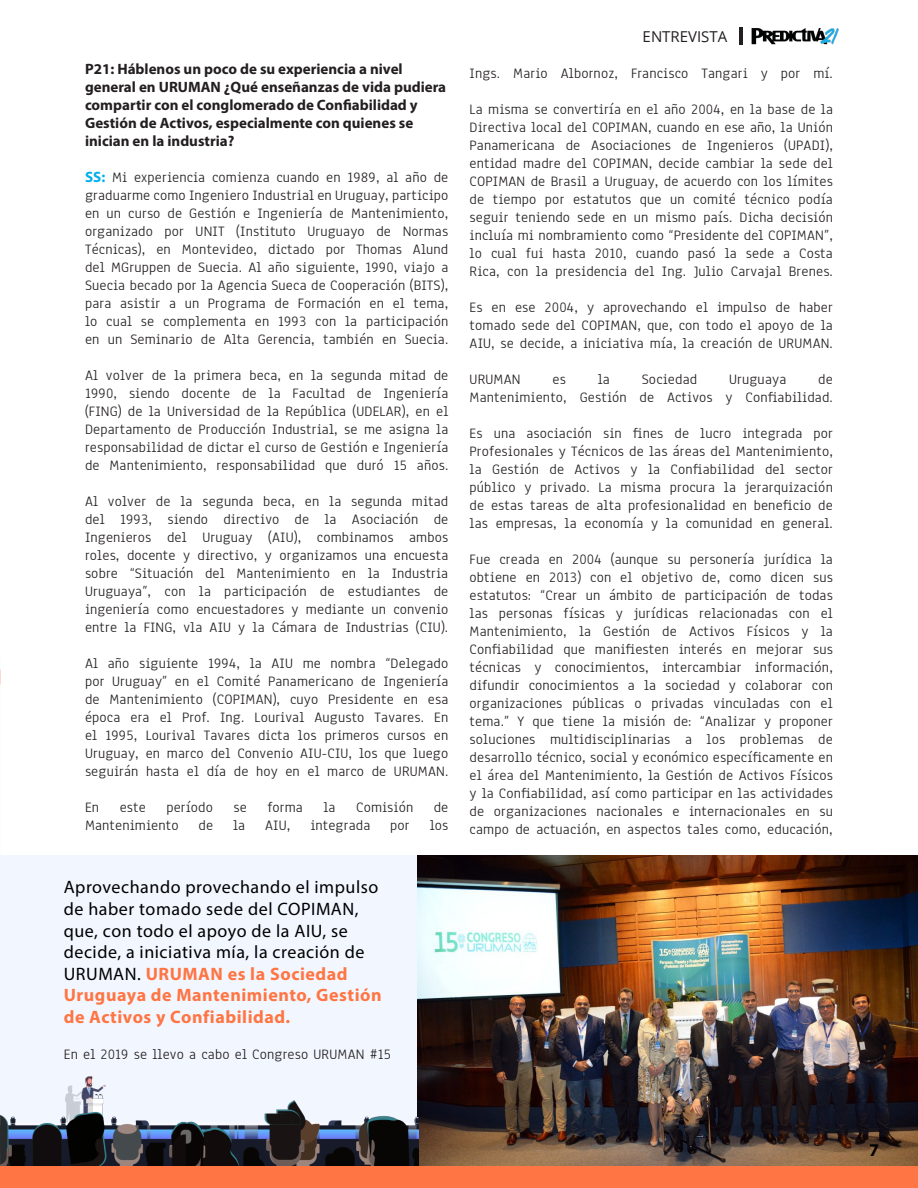
<style>
.page{position:relative;width:918px;height:1188px;background:#fff}
.page>*{position:absolute;margin:0;border:0;box-sizing:border-box;transform-origin:0 0}
.t1{font:18px/21.6px "Myriad Pro";letter-spacing:.03em;color:#000}
.t2{font:700 18px "Myriad Pro";color:#000}
.t3{font:15px/18px "Anaheim";letter-spacing:.01em;color:#231f20;text-align:justify}
.t4{font:700 15px/18px "Myriad Pro";color:#231f20}
.t5{font:15px "Open Sans";color:#231f20}
.s1{font-family:"Myriad Pro";font-weight:700;color:#00aeef}
.s2{font-weight:700;color:#ff7543}
</style>
<div class="page">
<img style="left:417px;top:856px;width:501px;height:310px">
<div style="left:0;top:856px;width:417px;height:313px;background:#f2f7ff"></div>
<img style="left:0;top:1077px;width:418px;height:89px">
<div style="left:0;top:1166px;width:918px;height:22px;background:#ff7543"></div>
<hr style="left:739px;top:27px;width:4px;height:17px;background:#231f20">
<img style="left:751px;top:28px;width:88px;height:17px">
<p class="t4" style="left:85px;top:60px;width:363px">P21: Háblenos un poco de su experiencia a nivel general en URUMAN ¿Qué enseñanzas de vida pudiera compartir con el conglomerado de Confiabilidad y Gestión de Activos, especialmente con quienes se inician en la industria?</p>
<p class="t3" style="left:85px;top:169px;width:365px"><span class="s1">SS:</span> Mi experiencia comienza cuando en 1989, al año de graduarme como Ingeniero Industrial en Uruguay, participo en un curso de Gestión e Ingeniería de Mantenimiento, organizado por UNIT (Instituto Uruguayo de Normas Técnicas), en Montevideo, dictado por Thomas Alund del MGruppen de Suecia. Al año siguiente, 1990, viajo a Suecia becado por la Agencia Sueca de Cooperación (BITS), para asistir a un Programa de Formación en el tema, lo cual se complementa en 1993 con la participación en un Seminario de Alta Gerencia, también en Suecia.</p>
<p class="t3" style="left:85px;top:367px;width:365px">Al volver de la primera beca, en la segunda mitad de 1990, siendo docente de la Facultad de Ingeniería (FING) de la Universidad de la República (UDELAR), en el Departamento de Producción Industrial, se me asigna la responsabilidad de dictar el curso de Gestión e Ingeniería de Mantenimiento, responsabilidad que duró 15 años.</p>
<p class="t3" style="left:85px;top:493px;width:365px">Al volver de la segunda beca, en la segunda mitad del 1993, siendo directivo de la Asociación de Ingenieros del Uruguay (AIU), combinamos ambos roles, docente y directivo, y organizamos una encuesta sobre “Situación del Mantenimiento en la Industria Uruguaya”, con la participación de estudiantes de ingeniería como encuestadores y mediante un convenio entre la FING, vla AIU y la Cámara de Industrias (CIU).</p>
<p class="t3" style="left:85px;top:655px;width:365px">Al año siguiente 1994, la AIU me nombra “Delegado por Uruguay” en el Comité Panamericano de Ingeniería de Mantenimiento (COPIMAN), cuyo Presidente en esa época era el Prof. Ing. Lourival Augusto Tavares. En el 1995, Lourival Tavares dicta los primeros cursos en Uruguay, en marco del Convenio AIU-CIU, los que luego seguirán hasta el día de hoy en el marco de URUMAN.</p>
<p class="t3" style="left:85px;top:799px;width:16px">En</p>
<p class="t3" style="left:120px;top:799px;width:28px">este</p>
<p class="t3" style="left:166px;top:799px;width:48px">período</p>
<p class="t3" style="left:234px;top:799px;width:15px">se</p>
<p class="t3" style="left:267px;top:799px;width:37px">forma</p>
<p class="t3" style="left:323px;top:799px;width:14px">la</p>
<p class="t3" style="left:356px;top:799px;width:59px">Comisión</p>
<p class="t3" style="left:434px;top:799px;width:16px">de</p>
<p class="t3" style="left:85px;top:817px;width:95px">Mantenimiento</p>
<p class="t3" style="left:199px;top:817px;width:16px">de</p>
<p class="t3" style="left:233px;top:817px;width:14px">la</p>
<p class="t3" style="left:265px;top:817px;width:27px">AIU,</p>
<p class="t3" style="left:310px;top:817px;width:61px">integrada</p>
<p class="t3" style="left:390px;top:817px;width:21px">por</p>
<p class="t3" style="left:430px;top:817px;width:20px">los</p>
<p class="t1" style="left:64px;top:876px;width:319px">Aprovechando provechando el impulso de haber tomado sede del COPIMAN, que, con todo el apoyo de la AIU, se decide, a iniciativa mía, la creación de URUMAN. <span class="s2">URUMAN es la Sociedad Uruguaya de Mantenimiento, Gestión de Activos y Confiabilidad.</span></p>
<p class="t3" style="left:64px;top:1045px;width:329px">En el 2019 se llevo a cabo el Congreso URUMAN #15</p>
<p class="t5" style="left:643px;top:26px;width:86px">ENTREVISTA</p>
<p class="t3" style="left:470px;top:64px;width:365px">Ings. Mario Albornoz, Francisco Tangari y por mí.</p>
<p class="t3" style="left:470px;top:100px;width:365px">La misma se convertiría en el año 2004, en la base de la Directiva local del COPIMAN, cuando en ese año, la Unión Panamericana de Asociaciones de Ingenieros (UPADI), entidad madre del COPIMAN, decide cambiar la sede del COPIMAN de Brasil a Uruguay, de acuerdo con los límites de tiempo por estatutos que un comité técnico podía seguir teniendo sede en un mismo país. Dicha decisión incluía mi nombramiento como “Presidente del COPIMAN”, lo cual fui hasta 2010, cuando pasó la sede a Costa Rica, con la presidencia del Ing. Julio Carvajal Brenes.</p>
<p class="t3" style="left:470px;top:298px;width:365px">Es en ese 2004, y aprovechando el impulso de haber tomado sede del COPIMAN, que, con todo el apoyo de la AIU, se decide, a iniciativa mía, la creación de URUMAN.</p>
<p class="t3" style="left:470px;top:370px;width:52px">URUMAN</p>
<p class="t3" style="left:553px;top:370px;width:15px">es</p>
<p class="t3" style="left:598px;top:370px;width:14px">la</p>
<p class="t3" style="left:642px;top:370px;width:57px">Sociedad</p>
<p class="t3" style="left:729px;top:370px;width:59px">Uruguaya</p>
<p class="t3" style="left:470px;top:370px;width:365px;text-align:right">de<br>Mantenimiento, Gestión de Activos y Confiabilidad.</p>
<p class="t3" style="left:470px;top:424px;width:365px">Es una asociación sin fines de lucro integrada por Profesionales y Técnicos de las áreas del Mantenimiento, la Gestión de Activos y la Confiabilidad del sector público y privado. La misma procura la jerarquización de estas tareas de alta profesionalidad en beneficio de las empresas, la economía y la comunidad en general.</p>
<p class="t3" style="left:470px;top:550px;width:365px">Fue creada en 2004 (aunque su personería jurídica la obtiene en 2013) con el objetivo de, como dicen sus estatutos: “Crear un ámbito de participación de todas las personas físicas y jurídicas relacionadas con el Mantenimiento, la Gestión de Activos Físicos y la Confiabilidad que manifiesten interés en mejorar sus técnicas y conocimientos, intercambiar información, difundir conocimientos a la sociedad y colaborar con organizaciones públicas o privadas vinculadas con el tema.” Y que tiene la misión de: “Analizar y proponer soluciones multidisciplinarias a los problemas de desarrollo técnico, social y económico específicamente en el área del Mantenimiento, la Gestión de Activos Físicos y la Confiabilidad, así como participar en las actividades de organizaciones nacionales e internacionales en su campo de actuación, en aspectos tales como, educación,</p>
<p class="t2" style="left:869px;top:1138px;width:11px">7</p>
</div>
